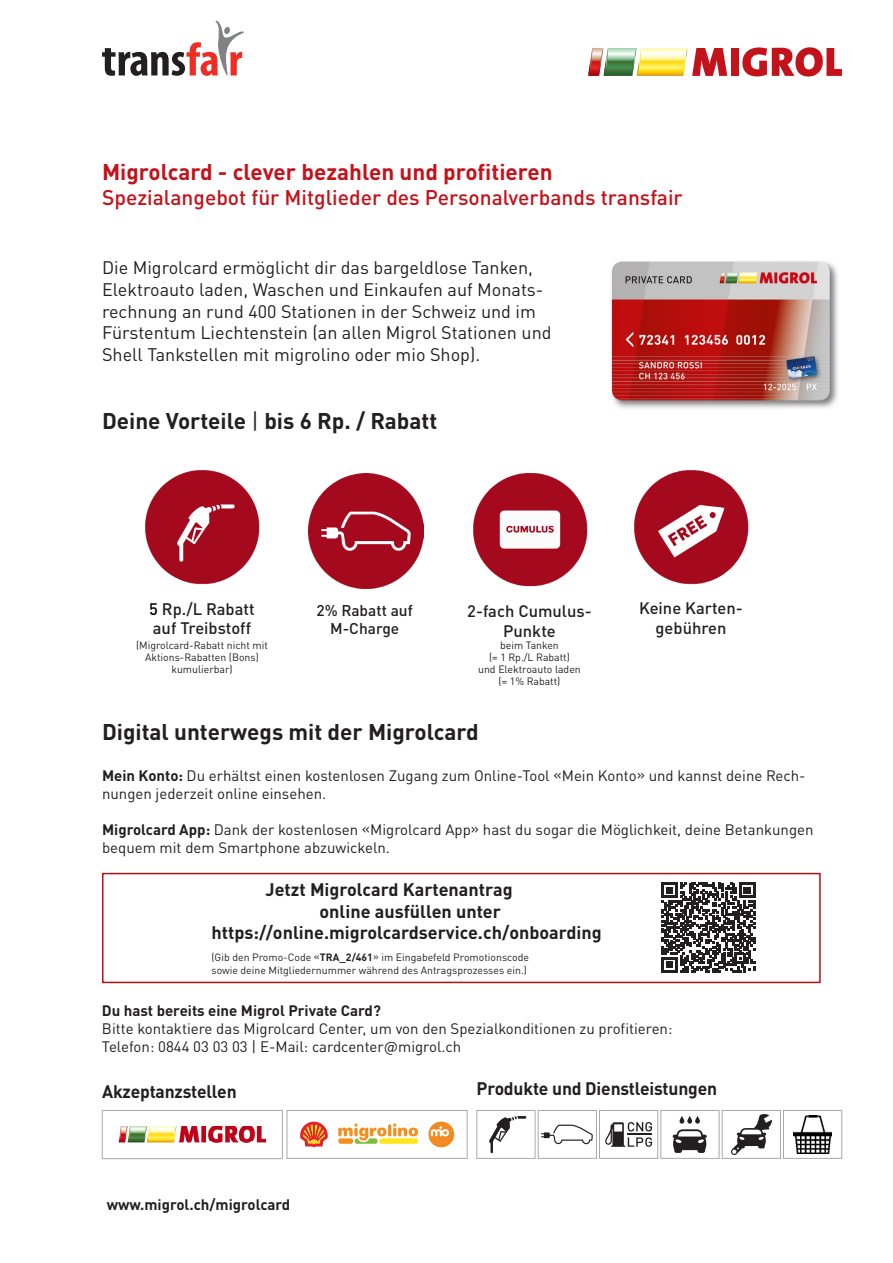
<style>
.page{position:relative;width:893px;height:1263px;background:#fff}
.page>*{position:absolute;margin:0;border:0;box-sizing:border-box;transform-origin:0 0}
.t1{font:700 22.5px "DINOT";color:#231f20}
.t2{font:700 22.5px "DINOT";color:#c4121a}
.t3{font:500 21px "DINOT";color:#c4121a}
.t4{font:18px/21.6px "DINOT";color:#231f20}
.t5{font:700 18px "DINOT";color:#231f20}
.t6{font:500 16.5px/19.8px "DINOT";color:#231f20;text-align:center}
.t7{font:500 15.45px "DINOT";color:#231f20}
.t8{font:15px/18px "DINOT";color:#231f20}
.t9{font:700 15px "DINOT";color:#231f20}
.t10{font:10.5px/12px "DINOT";color:#231f20;text-align:center}
.s1{font-weight:400}
.s2{color:#000}
.s3{font-weight:700}
</style>
<div class="page">
<div style="left:731px;top:48px;width:7px;height:28px;background:#c4121a"></div>
<svg style="left:742px;top:47px;width:100px;height:30px"></svg>
<svg style="left:588px;top:48px;width:139px;height:28px"></svg>
<div style="left:661px;top:1110px;width:58px;height:48px;background:#fff;border:1px solid #a8a9ad"></div>
<svg style="left:679px;top:1116px;width:21px;height:7px"></svg>
<svg style="left:673px;top:1129px;width:34px;height:24px"></svg>
<div style="left:722px;top:1110px;width:59px;height:48px;background:#fff;border:1px solid #a8a9ad"></div>
<svg style="left:731px;top:1114px;width:41px;height:41px"></svg>
<div style="left:102px;top:1110px;width:181px;height:49px;background:#fff;border:1px solid #a8a9ad"></div>
<img style="left:119px;top:1126px;width:146px;height:17px">
<div style="left:287px;top:1110px;width:180px;height:48px;background:#fff;border:1px solid #a8a9ad"></div>
<div style="left:477px;top:1110px;width:58px;height:48px;background:#fff;border:1px solid #a8a9ad"></div>
<svg style="left:489px;top:1116px;width:37px;height:37px"></svg>
<div style="left:783px;top:1110px;width:59px;height:48px;background:#fff;border:1px solid #a8a9ad"></div>
<img style="left:793px;top:1115px;width:39px;height:38px">
<div style="left:599px;top:1110px;width:59px;height:48px;background:#fff;border:1px solid #a8a9ad"></div>
<svg style="left:605px;top:1122px;width:47px;height:25px"></svg>
<img style="left:611px;top:261px;width:227px;height:147px">
<div style="left:538px;top:1110px;width:59px;height:48px;background:#fff;border:1px solid #a8a9ad"></div>
<svg style="left:541px;top:1125px;width:52px;height:19px"></svg>
<svg style="left:300px;top:1121px;width:28px;height:26px"></svg>
<div style="left:428px;top:1121px;width:26px;height:26px;background:#f38a24;border-radius:50%"></div>
<svg style="left:431px;top:1126px;width:18px;height:10px"></svg>
<svg style="left:338px;top:1123px;width:80px;height:21px"></svg>
<img style="left:473px;top:473px;width:115px;height:114px">
<img style="left:634px;top:470px;width:115px;height:115px">
<img style="left:145px;top:470px;width:115px;height:115px">
<svg style="left:102px;top:21px;width:142px;height:55px"></svg>
<svg style="left:662px;top:883px;width:93px;height:89px"></svg>
<div style="left:102px;top:873px;width:719px;height:110px;border:2px solid #c00d0d"></div>
<img style="left:308px;top:474px;width:115px;height:115px">
<p class="t2" style="left:102px;top:157px;width:452px">Migrolcard - clever bezahlen und profitieren</p>
<p class="t3" style="left:102px;top:184px;width:582px">Spezialangebot für Mitglieder des Personalverbands transfair</p>
<p class="t4" style="left:102px;top:257px;width:451px">Die Migrolcard ermöglicht dir das bargeldlose Tanken, Elektroauto laden, Waschen und Einkaufen auf Monats&shy;rechnung an rund 400 Stationen in der Schweiz und im Fürstentum Liechtenstein (an allen Migrol Stationen und Shell Tankstellen mit migrolino oder mio Shop).</p>
<p class="t1" style="left:102px;top:406px;width:337px">Deine Vorteile <span class="s1">|</span> bis 6 Rp. / Rabatt</p>
<p class="t6" style="left:149px;top:598px;width:107px"><span class="s2">5</span> Rp./L Rabatt</p>
<p class="t6" style="left:153px;top:618px;width:100px">auf Treibstoff</p>
<p class="t10" style="left:136px;top:639px;width:133px">(Migrolcard-Rabatt nicht mit<br>Aktions-Rabatten (Bons)</p>
<p class="t10" style="left:171px;top:663px;width:63px">kumulierbar)</p>
<p class="t7" style="left:316px;top:600px;width:98px">2% Rabatt auf</p>
<p class="t7" style="left:330px;top:619px;width:71px">M-Charge</p>
<p class="t6" style="left:467px;top:601px;width:126px">2-fach Cumulus-<br>Punkte</p>
<p class="t10" style="left:500px;top:639px;width:60px">beim Tanken</p>
<p class="t10" style="left:489px;top:651px;width:82px">(= 1 Rp./L Rabatt)</p>
<p class="t10" style="left:478px;top:663px;width:104px">und Elektroauto laden</p>
<p class="t10" style="left:499px;top:675px;width:63px">(= 1% Rabatt)</p>
<p class="t1" style="left:102px;top:717px;width:378px">Digital unterwegs mit der Migrolcard</p>
<p class="t6" style="left:639px;top:598px;width:105px">Keine Karten-</p>
<p class="t6" style="left:656px;top:617px;width:72px">gebühren</p>
<p class="t8" style="left:102px;top:766px;width:705px"><span class="s3">Mein Konto:</span> Du erhältst einen kostenlosen Zugang zum Online-Tool «Mein Konto» und kannst deine Rech&shy;nungen jederzeit online einsehen.</p>
<p class="t8" style="left:102px;top:820px;width:713px"><span class="s3">Migrolcard App:</span> Dank der kostenlosen «Migrolcard App» hast du sogar die Möglichkeit, deine Betankungen bequem mit dem Smartphone abzuwickeln.</p>
<p class="t5" style="left:265px;top:878px;width:249px">Jetzt Migrolcard Kartenantrag</p>
<p class="t5" style="left:319px;top:899px;width:183px">online ausfüllen unter</p>
<p class="t5" style="left:211px;top:921px;width:392px">https://online.migrolcardservice.ch/onboarding</p>
<p class="t10" style="left:211px;top:951px;width:319px">(Gib den Promo-Code «<span class="s3">TRA_2/461</span>» im Eingabefeld Promotionscode</p>
<p class="t10" style="left:211px;top:963px;width:317px">sowie deine Mitgliedernummer während des Antragsprozesses ein.)</p>
<p class="t9" style="left:102px;top:1001px;width:280px">Du hast bereits eine Migrol Private Card?</p>
<p class="t8" style="left:102px;top:1020px;width:572px">Bitte kontaktiere das Migrolcard Center, um von den Spezialkonditionen zu profitieren:</p>
<p class="t8" style="left:102px;top:1038px;width:361px">Telefon: 0844 03 03 03 | E-Mail: cardcenter@migrol.ch</p>
<p class="t5" style="left:102px;top:1080px;width:136px">Akzeptanzstellen</p>
<p class="t5" style="left:477px;top:1077px;width:242px">Produkte und Dienstleistungen</p>
<p class="t9" style="left:107px;top:1194px;width:185px">www.migrol.ch/migrolcard</p>
</div>
